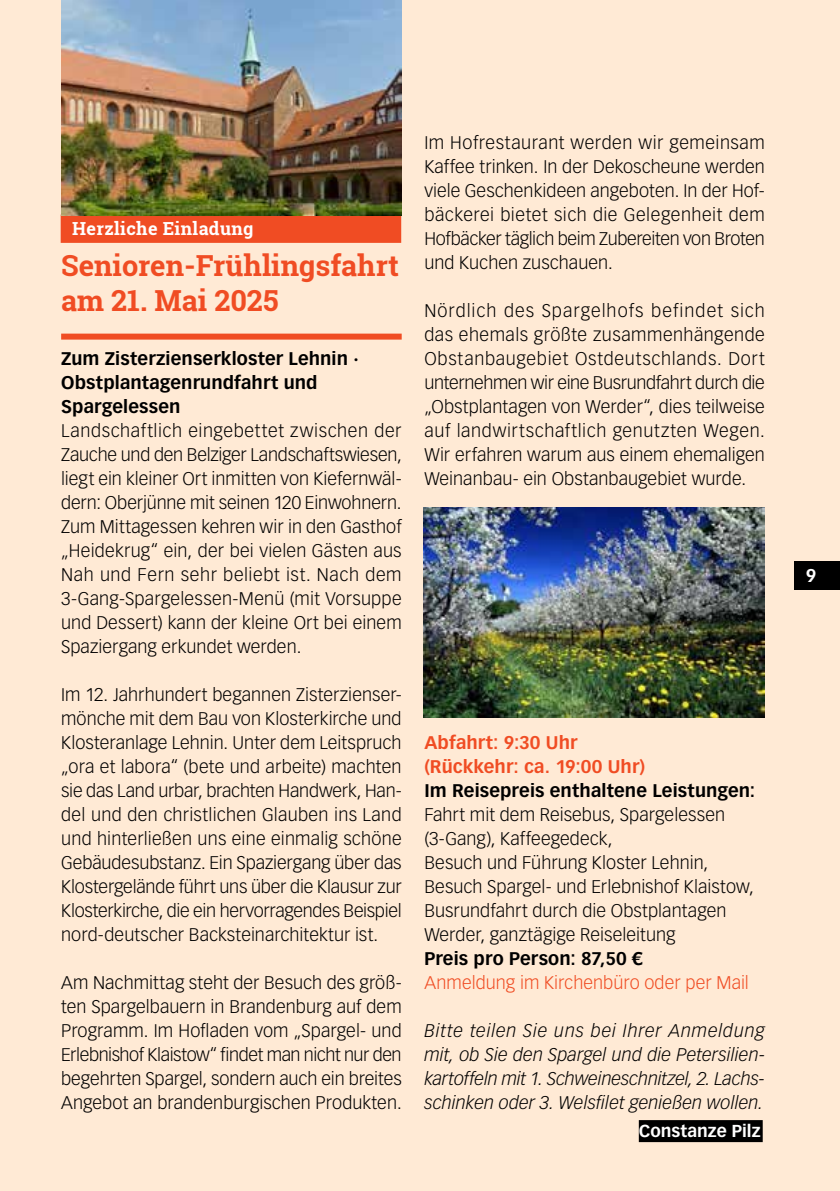
<style>
.page{position:relative;width:840px;height:1191px;background:#fff}
.page>*{position:absolute;margin:0;border:0;box-sizing:border-box;transform-origin:0 0}
.t1{font:700 29px/34.8px "Roboto Slab";color:#f04c23}
.t2{font:300 18px/24px "Vectora LT Std";letter-spacing:.005em;color:#000;text-align:justify}
.t3{font:italic 300 18px/24px "Vectora LT Std";color:#000;text-align:justify}
.t4{font:700 18px/24px "Vectora LT Std";letter-spacing:.005em;color:#000}
.t5{font:700 18px/24px "Vectora LT Std";letter-spacing:.005em;color:#f04c23}
.t6{font:300 18px "Vectora LT Std";color:#f04c23}
.t7{font:700 18px "Roboto Slab";letter-spacing:.02em;color:#fff}
.t8{font:700 18px "Vectora LT Std";color:#fff}
.t9{font:700 17px "Vectora LT Std";color:#fff}
</style>
<div class="page">
<div style="left:0;top:0;width:839px;height:1191px;background:#ffead5"></div>
<div style="left:61px;top:333px;width:340px;height:6px;background:#f04c23"></div>
<div style="left:61px;top:216px;width:340px;height:27px;background:#f04c23"></div>
<div style="left:638px;top:1120px;width:124px;height:22px;background:#000"></div>
<img style="left:61px;top:0;width:340px;height:216px">
<img style="left:423px;top:507px;width:340px;height:210px">
<div style="left:794px;top:561px;width:45px;height:28px;background:#000"></div>
<p class="t7" style="left:72px;top:216px;width:183px">Herzliche Einladung</p>
<h1 class="t1" style="left:61px;top:248px;width:339px">Senioren-Frühlingsfahrt am 21. Mai 2025</h1>
<p class="t4" style="left:61px;top:346px;width:299px">Zum Zisterzienserkloster Lehnin ·<br>Obstplantagenrundfahrt und<br>Spargelessen</p>
<p class="t2" style="left:61px;top:419px;width:342px">Landschaftlich eingebettet zwischen der Zauche und den Belziger Landschaftswiesen, liegt ein kleiner Ort inmitten von Kiefernwäl&shy;dern: Oberjünne mit seinen 120 Einwohnern.<br>Zum Mittagessen kehren wir in den Gasthof „Heidekrug“ ein, der bei vielen Gästen aus Nah und Fern sehr beliebt ist. Nach dem 3-Gang-Spargelessen-Menü (mit Vorsuppe und Dessert) kann der kleine Ort bei einem Spaziergang erkundet werden.</p>
<p class="t2" style="left:61px;top:682px;width:342px">Im 12. Jahrhundert begannen Zisterzienser&shy;mönche mit dem Bau von Klosterkirche und Klosteranlage Lehnin. Unter dem Leitspruch „ora et labora“ (bete und arbeite) machten sie das Land urbar, brachten Handwerk, Han&shy;del und den christlichen Glauben ins Land und hinterließen uns eine einmalig schöne Gebäudesubstanz. Ein Spaziergang über das Klostergelände führt uns über die Klausur zur Klosterkirche, die ein hervorragendes Beispiel nord-deutscher Backsteinarchitektur ist.</p>
<p class="t2" style="left:61px;top:970px;width:342px">Am Nachmittag steht der Besuch des größ&shy;ten Spargelbauern in Brandenburg auf dem Programm. Im Hofladen vom „Spargel- und Erlebnishof Klaistow“ findet man nicht nur den begehrten Spargel, sondern auch ein breites Angebot an brandenburgischen Produkten.</p>
<p class="t2" style="left:424px;top:131px;width:342px">Im Hofrestaurant werden wir gemeinsam Kaffee trinken. In der Dekoscheune werden viele Geschenkideen angeboten. In der Hof&shy;bäckerei bietet sich die Gelegenheit dem Hofbäcker täglich beim Zubereiten von Broten und Kuchen zuschauen.</p>
<p class="t2" style="left:424px;top:299px;width:342px">Nördlich des Spargelhofs befindet sich das ehemals größte zusammenhängende Obstanbaugebiet Ostdeutschlands. Dort unternehmen wir eine Busrundfahrt durch die „Obstplantagen von Werder“, dies teilweise auf landwirtschaftlich genutzten Wegen.<br>Wir erfahren warum aus einem ehemaligen Weinanbau- ein Obstanbaugebiet wurde.</p>
<p class="t5" style="left:424px;top:730px;width:222px">Abfahrt: 9:30 Uhr (Rückkehr: ca. 19:00 Uhr)</p>
<p class="t4" style="left:424px;top:778px;width:332px">Im Reisepreis enthaltene Leistungen:</p>
<p class="t2" style="left:424px;top:802px;width:331px;text-align:left">Fahrt mit dem Reisebus, Spargelessen (3-Gang), Kaffeegedeck,<br>Besuch und Führung Kloster Lehnin, Besuch Spargel- und Erlebnishof Klaistow, Busrundfahrt durch die Obstplantagen Werder, ganztägige Reiseleitung</p>
<p class="t4" style="left:424px;top:946px;width:220px">Preis pro Person: 87,50 €</p>
<p class="t6" style="left:424px;top:972px;width:326px">Anmeldung im Kirchenbüro oder per Mail</p>
<p class="t3" style="left:424px;top:1018px;width:342px">Bitte teilen Sie uns bei Ihrer Anmeldung mit, ob Sie den Spargel und die Petersilien&shy;kartoffeln mit 1. Schweineschnitzel, 2. Lachs&shy;schinken oder 3. Welsfilet genießen wollen.</p>
<p class="t9" style="left:638px;top:1120px;width:123px">Constanze Pilz</p>
<p class="t8" style="left:805px;top:565px;width:12px">9</p>
</div>
